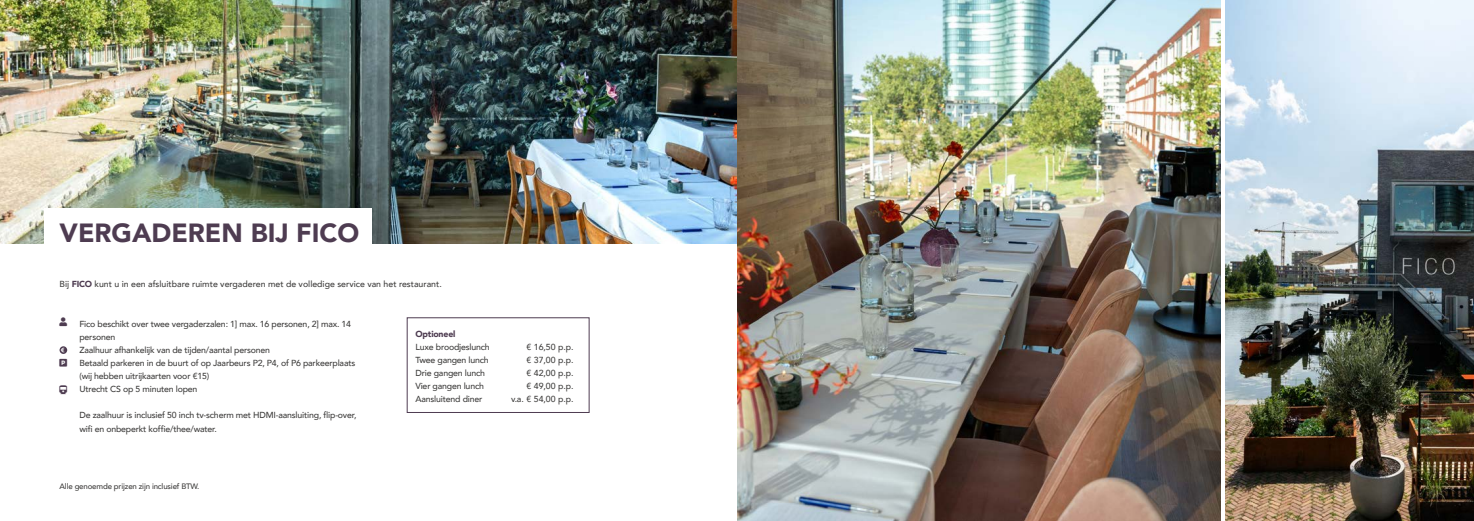
<style>
.page{position:relative;width:1474px;height:521px;background:#fff}
.page>*{position:absolute;margin:0;border:0;box-sizing:border-box;transform-origin:0 0}
.t1{font:900 26.25px "Avenir";color:#4e3c51}
.t2{font:500 8.75px/13.1px "Avenir";letter-spacing:-.02em;color:#403f3e}
.t3{font:500 8.75px/13.1px "Avenir";color:#403f3e;text-align:right}
.t4{font:900 8.75px "Avenir";letter-spacing:-.02em;color:#4e3c51}
.t5{font:500 7.88px "Avenir";letter-spacing:-.02em;color:#403f3e}
.s1{font-weight:900;color:#4e3c51}
</style>
<div class="page">
<img style="left:737px;top:0;width:483px;height:521px">
<div style="left:60px;top:346px;width:7px;height:8px;background:#4e3c51;border-radius:50%"></div>
<div style="left:407px;top:317px;width:182px;height:96px;border:1px solid #4e3c51"></div>
<img style="left:1225px;top:0;width:248px;height:521px">
<img style="left:0;top:0;width:737px;height:243px">
<div style="left:45px;top:208px;width:327px;height:54px;background:#fff"></div>
<h1 class="t1" style="left:60px;top:210px;width:301px">VERGADEREN BIJ FICO</h1>
<p class="t3" style="left:60px;top:276px;width:384px">Bij <span class="s1">FICO</span> kunt u in een afsluitbare ruimte vergaderen met de volledige service van het restaurant.</p>
<p class="t2" style="left:79px;top:316px;width:277px">Fico beschikt over twee vergaderzalen: 1] max. 16 personen, 2] max. 14 personen<br>Zaalhuur afhankelijk van de tijden/aantal personen<br>Betaald parkeren in de buurt of op Jaarbeurs P2, P4, of P6 parkeerplaats (wij hebben uitrijkaarten voor €15)<br>Utrecht CS op 5 minuten lopen</p>
<p class="t2" style="left:79px;top:408px;width:279px">De zaalhuur is inclusief 50 inch tv-scherm met HDMI-aansluiting, flip-over, wifi en onbeperkt koffie/thee/water.</p>
<p class="t4" style="left:415px;top:326px;width:41px">Optioneel</p>
<p class="t2" style="left:415px;top:340px;width:76px">Luxe broodjeslunch<br>Twee gangen lunch<br>Drie gangen lunch<br>Vier gangen lunch<br>Aansluitend diner</p>
<p class="t3" style="left:511px;top:340px;width:64px">€ 16,50 p.p.<br>€ 37,00 p.p.<br>€ 42,00 p.p.<br>€ 49,00 p.p.<br>v.a. € 54,00 p.p.</p>
<p class="t5" style="left:60px;top:480px;width:141px">Alle genoemde prijzen zijn inclusief BTW.</p>
</div>
